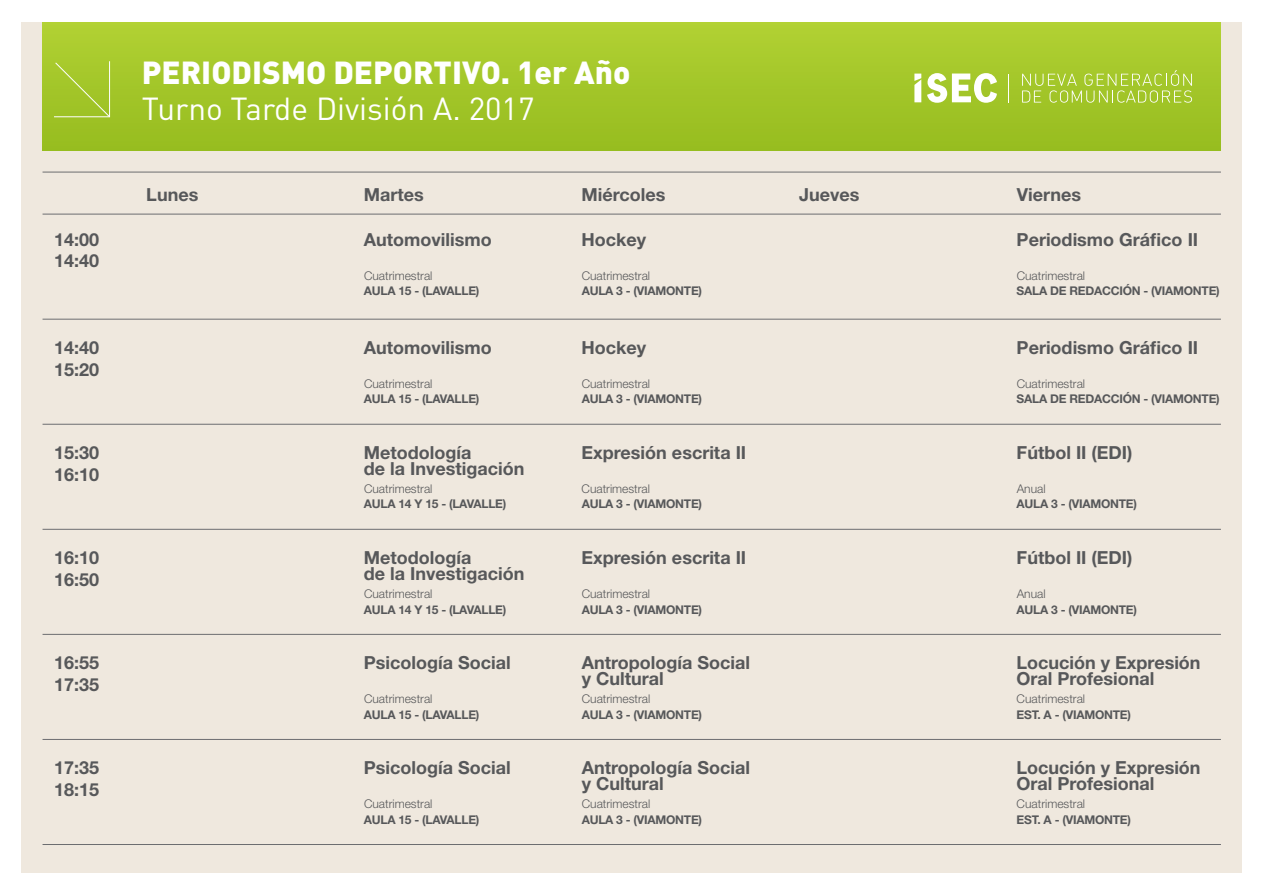
<style>
.page{position:relative;width:1265px;height:895px;background:#fff}
.page>*{position:absolute;margin:0;border:0;box-sizing:border-box;transform-origin:0 0}
.t1{font:900 31.5px "DIN Pro";color:#fff}
.t2{font:31.5px "DIN Pro";color:#fff}
.t3{font:700 18px/21.6px "Helvetica Neue LT Std";color:#57585a}
.t4{font:700 12px "Helvetica Neue LT Std";letter-spacing:-.02em;color:#57585a}
.t5{font:300 12px "Helvetica Neue LT Std";color:#57585a}
</style>
<div class="page">
<div style="left:21px;top:22px;width:1221px;height:850px;background:#efe8de"></div>
<div style="left:43px;top:22px;width:1177px;height:129px;background:linear-gradient(to right,#a4c729,#a4c72a)"></div>
<svg style="left:1022px;top:70px;width:169px;height:33px;background:#afce47"></svg>
<svg style="left:1007px;top:74px;width:1px;height:28px"></svg>
<svg style="left:927px;top:73px;width:70px;height:30px;background:#d4e49b"></svg>
<svg style="left:914px;top:74px;width:7px;height:28px"></svg>
<hr style="left:43px;top:172px;width:1177px;height:1px;background:#6c6d70">
<hr style="left:43px;top:214px;width:1177px;height:1px;background:#6c6d70">
<hr style="left:43px;top:319px;width:1177px;height:1px;background:#6c6d70">
<hr style="left:43px;top:424px;width:1177px;height:1px;background:#6c6d70">
<hr style="left:43px;top:529px;width:1177px;height:1px;background:#6c6d70">
<hr style="left:43px;top:634px;width:1177px;height:1px;background:#6c6d70">
<hr style="left:43px;top:739px;width:1177px;height:1px;background:#6c6d70">
<hr style="left:43px;top:844px;width:1177px;height:1px;background:#6c6d70">
<svg style="left:53px;top:60px;width:58px;height:58px;background:#a7c934"></svg>
<h1 class="t1" style="left:142px;top:51px;width:490px">PERIODISMO DEPORTIVO. 1er Año</h1>
<h1 class="t2" style="left:142px;top:87px;width:394px">Turno Tarde División A. 2017</h1>
<p class="t3" style="left:146px;top:183px;width:54px">Lunes</p>
<p class="t3" style="left:364px;top:183px;width:61px">Martes</p>
<p class="t3" style="left:581px;top:183px;width:85px">Miércoles</p>
<p class="t3" style="left:799px;top:183px;width:62px">Jueves</p>
<p class="t3" style="left:1016px;top:183px;width:66px">Viernes</p>
<p class="t3" style="left:54px;top:228px;width:47px">14:00<br>14:40</p>
<p class="t3" style="left:364px;top:228px;width:129px">Automovilismo</p>
<p class="t5" style="left:364px;top:268px;width:70px">Cuatrimestral</p>
<p class="t4" style="left:364px;top:283px;width:117px">AULA 15 - (LAVALLE)</p>
<p class="t3" style="left:581px;top:228px;width:66px">Hockey</p>
<p class="t5" style="left:581px;top:268px;width:70px">Cuatrimestral</p>
<p class="t4" style="left:581px;top:283px;width:122px">AULA 3 - (VIAMONTE)</p>
<p class="t3" style="left:1016px;top:228px;width:183px">Periodismo Gráfico II</p>
<p class="t5" style="left:1016px;top:268px;width:70px">Cuatrimestral</p>
<p class="t4" style="left:1016px;top:283px;width:205px">SALA DE REDACCIÓN - (VIAMONTE)</p>
<p class="t3" style="left:54px;top:336px;width:47px">14:40<br>15:20</p>
<p class="t3" style="left:364px;top:336px;width:129px">Automovilismo</p>
<p class="t5" style="left:364px;top:376px;width:70px">Cuatrimestral</p>
<p class="t4" style="left:364px;top:391px;width:117px">AULA 15 - (LAVALLE)</p>
<p class="t3" style="left:581px;top:336px;width:66px">Hockey</p>
<p class="t5" style="left:581px;top:376px;width:70px">Cuatrimestral</p>
<p class="t4" style="left:581px;top:391px;width:122px">AULA 3 - (VIAMONTE)</p>
<p class="t3" style="left:1016px;top:336px;width:183px">Periodismo Gráfico II</p>
<p class="t5" style="left:1016px;top:376px;width:70px">Cuatrimestral</p>
<p class="t4" style="left:1016px;top:391px;width:205px">SALA DE REDACCIÓN - (VIAMONTE)</p>
<p class="t3" style="left:54px;top:441px;width:47px">15:30<br>16:10</p>
<p class="t3" style="left:364px;top:444px;width:162px;line-height:15.6px">Metodología<br>de la Investigación</p>
<p class="t5" style="left:364px;top:481px;width:70px">Cuatrimestral</p>
<p class="t4" style="left:364px;top:496px;width:144px">AULA 14 Y 15 - (LAVALLE)</p>
<p class="t3" style="left:581px;top:441px;width:166px">Expresión escrita II</p>
<p class="t5" style="left:581px;top:481px;width:70px">Cuatrimestral</p>
<p class="t4" style="left:581px;top:496px;width:122px">AULA 3 - (VIAMONTE)</p>
<p class="t3" style="left:1016px;top:441px;width:117px">Fútbol II (EDI)</p>
<p class="t5" style="left:1016px;top:481px;width:30px">Anual</p>
<p class="t4" style="left:1016px;top:496px;width:122px">AULA 3 - (VIAMONTE)</p>
<p class="t3" style="left:54px;top:546px;width:47px">16:10<br>16:50</p>
<p class="t3" style="left:364px;top:549px;width:162px;line-height:15.6px">Metodología<br>de la Investigación</p>
<p class="t5" style="left:364px;top:586px;width:70px">Cuatrimestral</p>
<p class="t4" style="left:364px;top:601px;width:144px">AULA 14 Y 15 - (LAVALLE)</p>
<p class="t3" style="left:581px;top:546px;width:166px">Expresión escrita II</p>
<p class="t5" style="left:581px;top:586px;width:70px">Cuatrimestral</p>
<p class="t4" style="left:581px;top:601px;width:122px">AULA 3 - (VIAMONTE)</p>
<p class="t3" style="left:1016px;top:546px;width:117px">Fútbol II (EDI)</p>
<p class="t5" style="left:1016px;top:586px;width:30px">Anual</p>
<p class="t4" style="left:1016px;top:601px;width:122px">AULA 3 - (VIAMONTE)</p>
<p class="t3" style="left:54px;top:651px;width:47px">16:55<br>17:35</p>
<p class="t3" style="left:364px;top:651px;width:148px">Psicología Social</p>
<p class="t5" style="left:364px;top:691px;width:70px">Cuatrimestral</p>
<p class="t4" style="left:364px;top:706px;width:117px">AULA 15 - (LAVALLE)</p>
<p class="t3" style="left:581px;top:654px;width:170px;line-height:15.6px">Antropología Social y Cultural</p>
<p class="t5" style="left:581px;top:691px;width:70px">Cuatrimestral</p>
<p class="t4" style="left:581px;top:706px;width:122px">AULA 3 - (VIAMONTE)</p>
<p class="t3" style="left:1016px;top:654px;width:185px;line-height:15.6px">Locución y Expresión<br>Oral Profesional</p>
<p class="t5" style="left:1016px;top:691px;width:70px">Cuatrimestral</p>
<p class="t4" style="left:1016px;top:706px;width:116px">EST. A - (VIAMONTE)</p>
<p class="t3" style="left:54px;top:756px;width:47px">17:35<br>18:15</p>
<p class="t3" style="left:364px;top:756px;width:148px">Psicología Social</p>
<p class="t5" style="left:364px;top:796px;width:70px">Cuatrimestral</p>
<p class="t4" style="left:364px;top:811px;width:117px">AULA 15 - (LAVALLE)</p>
<p class="t3" style="left:581px;top:759px;width:170px;line-height:15.6px">Antropología Social y Cultural</p>
<p class="t5" style="left:581px;top:796px;width:70px">Cuatrimestral</p>
<p class="t4" style="left:581px;top:811px;width:122px">AULA 3 - (VIAMONTE)</p>
<p class="t3" style="left:1016px;top:759px;width:185px;line-height:15.6px">Locución y Expresión<br>Oral Profesional</p>
<p class="t5" style="left:1016px;top:796px;width:70px">Cuatrimestral</p>
<p class="t4" style="left:1016px;top:811px;width:116px">EST. A - (VIAMONTE)</p>
</div>
